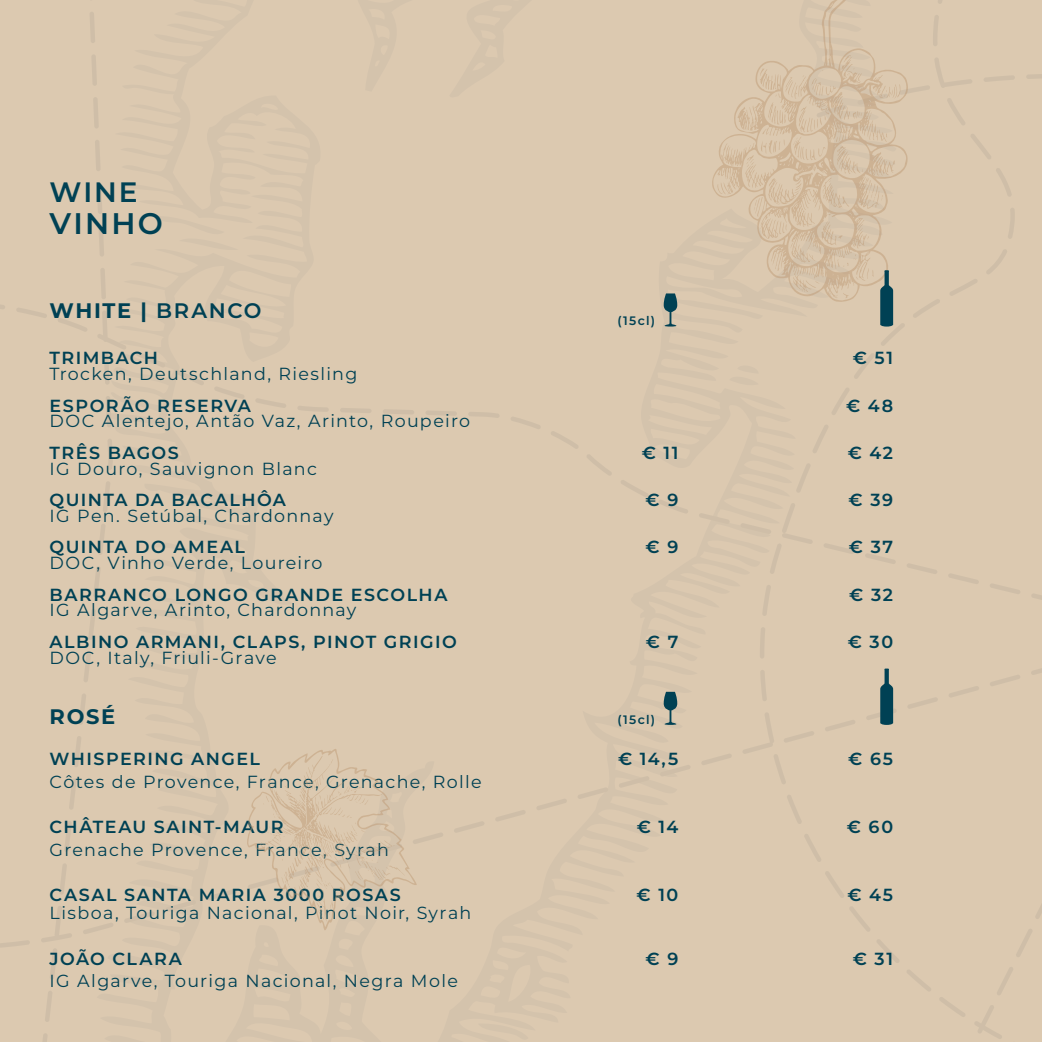
<style>
.page{position:relative;width:1042px;height:1042px;background:#dcc9b0}
.page>*{position:absolute;margin:0;border:0;box-sizing:border-box;transform-origin:0 0}
.t1{font:600 29.75px "Montserrat";letter-spacing:.07em;color:#004154}
.t2{font:600 28px "Montserrat";color:#004154}
.t3{font:700 21px "Montserrat";letter-spacing:.075em;color:#004154}
.t4{font:17.5px "Montserrat";letter-spacing:.075em;color:#004154}
.t5{font:600 17.5px "Montserrat";letter-spacing:.085em;color:#004154}
.t6{font:600 12.25px "Montserrat";letter-spacing:.105em;color:#004154}
.s1{font-weight:600}
</style>
<div class="page">
<svg style="left:246px;top:748px;width:171px;height:182px;background:#d9c5ac"></svg>
<svg style="left:710px;top:0;width:199px;height:303px;background:#d7c3a9"></svg>
<svg style="left:664px;top:293px;width:13px;height:34px"></svg>
<svg style="left:664px;top:692px;width:13px;height:33px"></svg>
<svg style="left:880px;top:270px;width:13px;height:56px"></svg>
<svg style="left:880px;top:668px;width:13px;height:57px"></svg>
<h2 class="t2" style="left:50px;top:174px;width:90px">WINE</h2>
<h1 class="t1" style="left:50px;top:204px;width:115px">VINHO</h1>
<p class="t3" style="left:50px;top:297px;width:213px">WHITE | <span class="s1">BRANCO</span></p>
<p class="t6" style="left:617px;top:313px;width:39px">(15cl)</p>
<p class="t5" style="left:50px;top:346px;width:110px">TRIMBACH</p>
<p class="t5" style="left:853px;top:346px;width:42px">€ 51</p>
<p class="t4" style="left:50px;top:362px;width:309px">Trocken, Deutschland, Riesling</p>
<p class="t5" style="left:50px;top:394px;width:203px">ESPORÃO RESERVA</p>
<p class="t5" style="left:846px;top:394px;width:49px">€ 48</p>
<p class="t4" style="left:50px;top:409px;width:422px">DOC Alentejo, Antão Vaz, Arinto, Roupeiro</p>
<p class="t5" style="left:50px;top:441px;width:131px">TRÊS BAGOS</p>
<p class="t5" style="left:642px;top:441px;width:38px">€ 11</p>
<p class="t5" style="left:847px;top:441px;width:47px">€ 42</p>
<p class="t4" style="left:50px;top:457px;width:269px">IG Douro, Sauvignon Blanc</p>
<p class="t5" style="left:50px;top:488px;width:238px">QUINTA DA BACALHÔA</p>
<p class="t5" style="left:645px;top:488px;width:34px">€ 9</p>
<p class="t5" style="left:848px;top:488px;width:46px">€ 39</p>
<p class="t4" style="left:50px;top:504px;width:285px">IG Pen. Setúbal, Chardonnay</p>
<p class="t5" style="left:50px;top:535px;width:197px">QUINTA DO AMEAL</p>
<p class="t5" style="left:645px;top:535px;width:34px">€ 9</p>
<p class="t5" style="left:849px;top:535px;width:46px">€ 37</p>
<p class="t4" style="left:50px;top:551px;width:274px">DOC, Vinho Verde, Loureiro</p>
<p class="t5" style="left:50px;top:583px;width:399px">BARRANCO LONGO GRANDE ESCOLHA</p>
<p class="t5" style="left:849px;top:583px;width:45px">€ 32</p>
<p class="t4" style="left:50px;top:598px;width:308px">IG Algarve, Arinto, Chardonnay</p>
<p class="t5" style="left:50px;top:630px;width:409px">ALBINO ARMANI, CLAPS, PINOT GRIGIO</p>
<p class="t5" style="left:646px;top:630px;width:34px">€ 7</p>
<p class="t5" style="left:848px;top:630px;width:47px">€ 30</p>
<p class="t4" style="left:50px;top:646px;width:229px">DOC, Italy, Friuli-Grave</p>
<p class="t3" style="left:50px;top:702px;width:67px">ROSÉ</p>
<p class="t6" style="left:617px;top:711px;width:39px">(15cl)</p>
<p class="t5" style="left:50px;top:747px;width:212px">WHISPERING ANGEL</p>
<p class="t5" style="left:618px;top:747px;width:62px">€ 14,5</p>
<p class="t5" style="left:848px;top:747px;width:46px">€ 65</p>
<p class="t4" style="left:50px;top:770px;width:434px">Côtes de Provence, France, Grenache, Rolle</p>
<p class="t5" style="left:50px;top:815px;width:235px">CHÂTEAU SAINT-MAUR</p>
<p class="t5" style="left:637px;top:815px;width:43px">€ 14</p>
<p class="t5" style="left:847px;top:815px;width:48px">€ 60</p>
<p class="t4" style="left:50px;top:838px;width:341px">Grenache Provence, France, Syrah</p>
<p class="t5" style="left:50px;top:883px;width:353px">CASAL SANTA MARIA 3000 ROSAS</p>
<p class="t5" style="left:636px;top:883px;width:43px">€ 10</p>
<p class="t5" style="left:847px;top:883px;width:47px">€ 45</p>
<p class="t4" style="left:50px;top:901px;width:423px">Lisboa, Touriga Nacional, Pinot Noir, Syrah</p>
<p class="t5" style="left:50px;top:946px;width:134px">JOÃO CLARA</p>
<p class="t5" style="left:645px;top:946px;width:34px">€ 9</p>
<p class="t5" style="left:853px;top:946px;width:42px">€ 31</p>
<p class="t4" style="left:50px;top:969px;width:410px">IG Algarve, Touriga Nacional, Negra Mole</p>
</div>
